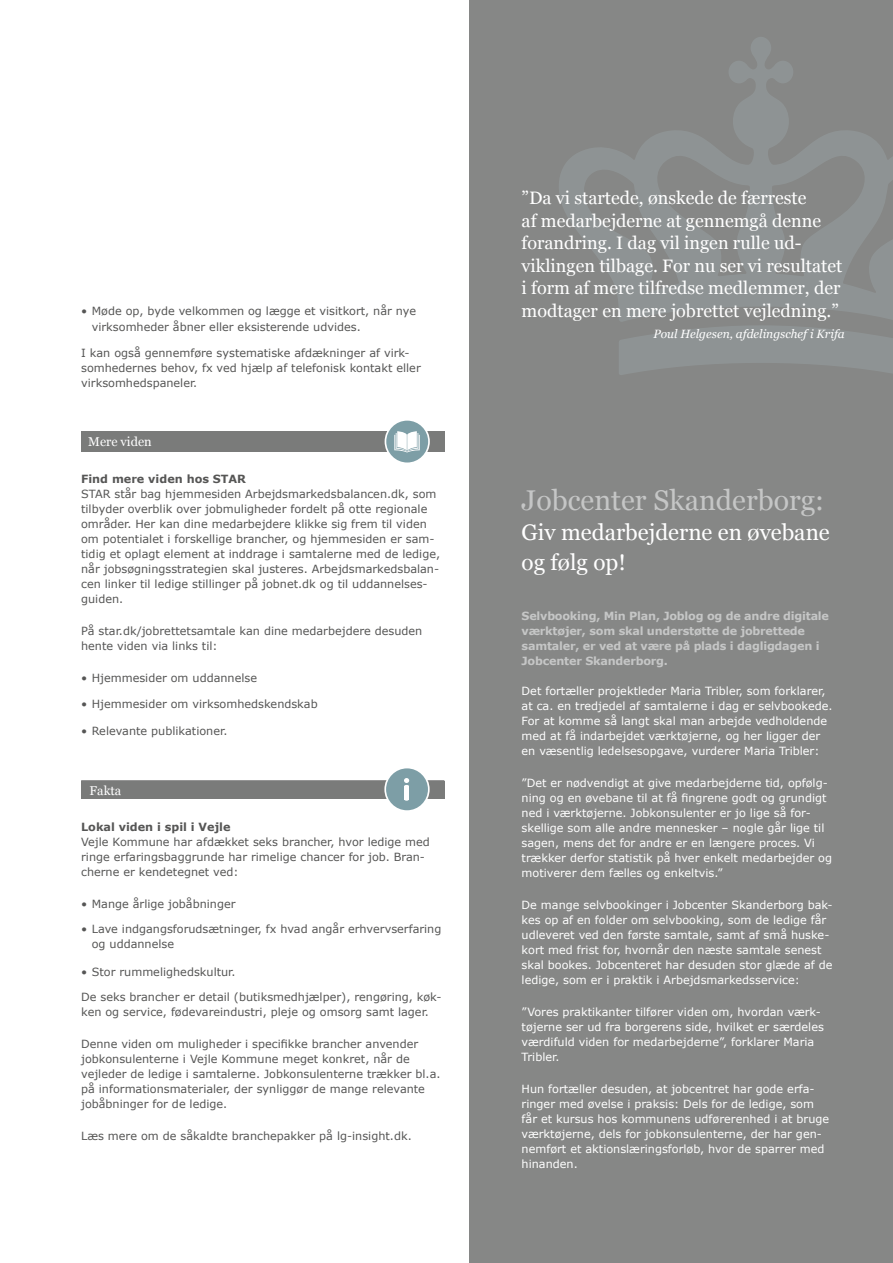
<style>
.page{position:relative;width:893px;height:1263px;background:#fff}
.page>*{position:absolute;margin:0;border:0;box-sizing:border-box;transform-origin:0 0}
.t1{font:28.5px "Georgia";color:#c5c6c6}
.t2{font:22.5px/30px "Georgia";color:#fff}
.t3{font:18px/22.5px "Georgia";color:#fff}
.t4{font:12.75px "Georgia";color:#fff}
.t5{font:italic 12px "Georgia";color:#fff}
.t6{font:11.25px/15px "Verdana";color:#565655}
.t7{font:11.25px/15px "Verdana";color:#fff}
.t8{font:700 11.25px/15px "Verdana";letter-spacing:-.02em;color:#c5c6c6}
.t9{font:700 11.25px "Verdana";color:#565655}
</style>
<div class="page">
<div style="left:470px;top:0;width:423px;height:1263px;background:#868786"></div>
<svg style="left:559px;top:37px;width:334px;height:285px"></svg>
<svg style="left:619px;top:326px;width:274px;height:49px"></svg>
<div style="left:81px;top:431px;width:364px;height:21px;background:#7a7b7a"></div>
<svg style="left:385px;top:419px;width:45px;height:45px"></svg>
<div style="left:386px;top:421px;width:42px;height:41px;background:#7d9ea6;border-radius:50%"></div>
<svg style="left:394px;top:431px;width:26px;height:21px"></svg>
<div style="left:81px;top:781px;width:363px;height:18px;background:#7a7b7a"></div>
<hr style="left:81px;top:780px;width:363px;height:2px;background:#7a7b7a">
<svg style="left:384px;top:767px;width:46px;height:45px"></svg>
<div style="left:386px;top:768px;width:42px;height:42px;background:#7d9ea6;border-radius:50%"></div>
<svg style="left:404px;top:778px;width:5px;height:8px"></svg>
<div style="left:404px;top:786px;width:5px;height:13px;background:#fff"></div>
<p class="t6" style="left:92px;top:303px;width:326px;line-height:16.5px;text-indent:-11px">• Møde op, byde velkommen og lægge et visitkort, når nye virksomheder åbner eller eksisterende udvides.</p>
<p class="t6" style="left:81px;top:345px;width:341px">I kan også gennemføre systematiske afdækninger af virk&shy;somhedernes behov, fx ved hjælp af telefonisk kontakt eller virksomhedspaneler.</p>
<p class="t4" style="left:88px;top:432px;width:65px">Mere viden</p>
<p class="t9" style="left:81px;top:472px;width:166px">Find mere viden hos STAR</p>
<p class="t6" style="left:81px;top:486px;width:360px">STAR står bag hjemmesiden Arbejdsmarkedsbalancen.dk, som tilbyder overblik over jobmuligheder fordelt på otte regionale områder. Her kan dine medarbejdere klikke sig frem til viden om potentialet i forskellige brancher, og hjemmesiden er sam&shy;tidig et oplagt element at inddrage i samtalerne med de ledige, når jobsøgningsstrategien skal justeres. Arbejdsmarkedsbalan&shy;cen linker til ledige stillinger på jobnet.dk og til uddannelses&shy;guiden.</p>
<p class="t6" style="left:81px;top:623px;width:343px">På star.dk/jobrettetsamtale kan dine medarbejdere desuden hente viden via links til:</p>
<p class="t6" style="left:81px;top:670px;width:177px">• Hjemmesider om uddannelse</p>
<p class="t6" style="left:81px;top:696px;width:238px">• Hjemmesider om virksomhedskendskab</p>
<p class="t6" style="left:81px;top:723px;width:148px">• Relevante publikationer.</p>
<p class="t4" style="left:90px;top:781px;width:33px">Fakta</p>
<p class="t9" style="left:81px;top:819px;width:151px">Lokal viden i spil i Vejle</p>
<p class="t6" style="left:81px;top:834px;width:350px">Vejle Kommune har afdækket seks brancher, hvor ledige med ringe erfaringsbaggrunde har rimelige chancer for job. Bran&shy;cherne er kendetegnet ved:</p>
<p class="t6" style="left:81px;top:896px;width:156px">• Mange årlige jobåbninger</p>
<p class="t6" style="left:92px;top:922px;width:351px;text-indent:-11px">• Lave indgangsforudsætninger, fx hvad angår erhvervserfaring og uddannelse</p>
<p class="t6" style="left:81px;top:964px;width:156px">• Stor rummelighedskultur.</p>
<p class="t6" style="left:81px;top:990px;width:362px">De seks brancher er detail (butiksmedhjælper), rengøring, køk&shy;ken og service, fødevareindustri, pleje og omsorg samt lager.</p>
<p class="t6" style="left:81px;top:1037px;width:361px">Denne viden om muligheder i specifikke brancher anvender jobkonsulenterne i Vejle Kommune meget konkret, når de vejleder de ledige i samtalerne. Jobkonsulenterne trækker bl.a. på informationsmaterialer, der synliggør de mange relevante jobåbninger for de ledige.</p>
<p class="t6" style="left:81px;top:1129px;width:332px">Læs mere om de såkaldte branchepakker på lg-insight.dk.</p>
<h3 class="t3" style="left:522px;top:186px;width:322px">”Da vi startede, ønskede de færreste<br>af medarbejderne at gennemgå denne forandring. I dag vil ingen rulle ud&shy;viklingen tilbage. For nu ser vi resultatet i form af mere tilfredse medlemmer, der modtager en mere jobrettet vejledning.”</h3>
<p class="t5" style="left:653px;top:325px;width:193px">Poul Helgesen, afdelingschef i Krifa</p>
<h1 class="t1" style="left:522px;top:479px;width:304px">Jobcenter Skanderborg:</h1>
<h2 class="t2" style="left:522px;top:516px;width:310px">Giv medarbejderne en øvebane og følg op!</h2>
<p class="t8" style="left:522px;top:608px;width:309px">Selvbooking, Min Plan, Joblog og de andre digitale værktøjer, som skal understøtte de jobrettede samtaler, er ved at være på plads i dagligdagen i Jobcenter Skanderborg.</p>
<p class="t7" style="left:522px;top:683px;width:312px">Det fortæller projektleder Maria Tribler, som forklarer, at ca. en tredjedel af samtalerne i dag er selvbookede.<br>For at komme så langt skal man arbejde vedholdende med at få indarbejdet værktøjerne, og her ligger der en væsentlig ledelsesopgave, vurderer Maria Tribler:</p>
<p class="t7" style="left:522px;top:775px;width:312px">”Det er nødvendigt at give medarbejderne tid, opfølg&shy;ning og en øvebane til at få fingrene godt og grundigt ned i værktøjerne. Jobkonsulenter er jo lige så for&shy;skellige som alle andre mennesker – nogle går lige til sagen, mens det for andre er en længere proces. Vi trækker derfor statistik på hver enkelt medarbejder og motiverer dem fælles og enkeltvis.”</p>
<p class="t7" style="left:522px;top:897px;width:312px">De mange selvbookinger i Jobcenter Skanderborg bak&shy;kes op af en folder om selvbooking, som de ledige får udleveret ved den første samtale, samt af små huske&shy;kort med frist for, hvornår den næste samtale senest skal bookes. Jobcenteret har desuden stor glæde af de ledige, som er i praktik i Arbejdsmarkedsservice:</p>
<p class="t7" style="left:522px;top:1004px;width:304px">”Vores praktikanter tilfører viden om, hvordan værk&shy;tøjerne ser ud fra borgerens side, hvilket er særdeles værdifuld viden for medarbejderne”, forklarer Maria Tribler.</p>
<p class="t7" style="left:522px;top:1081px;width:309px">Hun fortæller desuden, at jobcentret har gode erfa&shy;ringer med øvelse i praksis: Dels for de ledige, som får et kursus hos kommunens udførerenhed i at bruge værktøjerne, dels for jobkonsulenterne, der har gen&shy;nemført et aktionslæringsforløb, hvor de sparrer med hinanden.</p>
</div>
